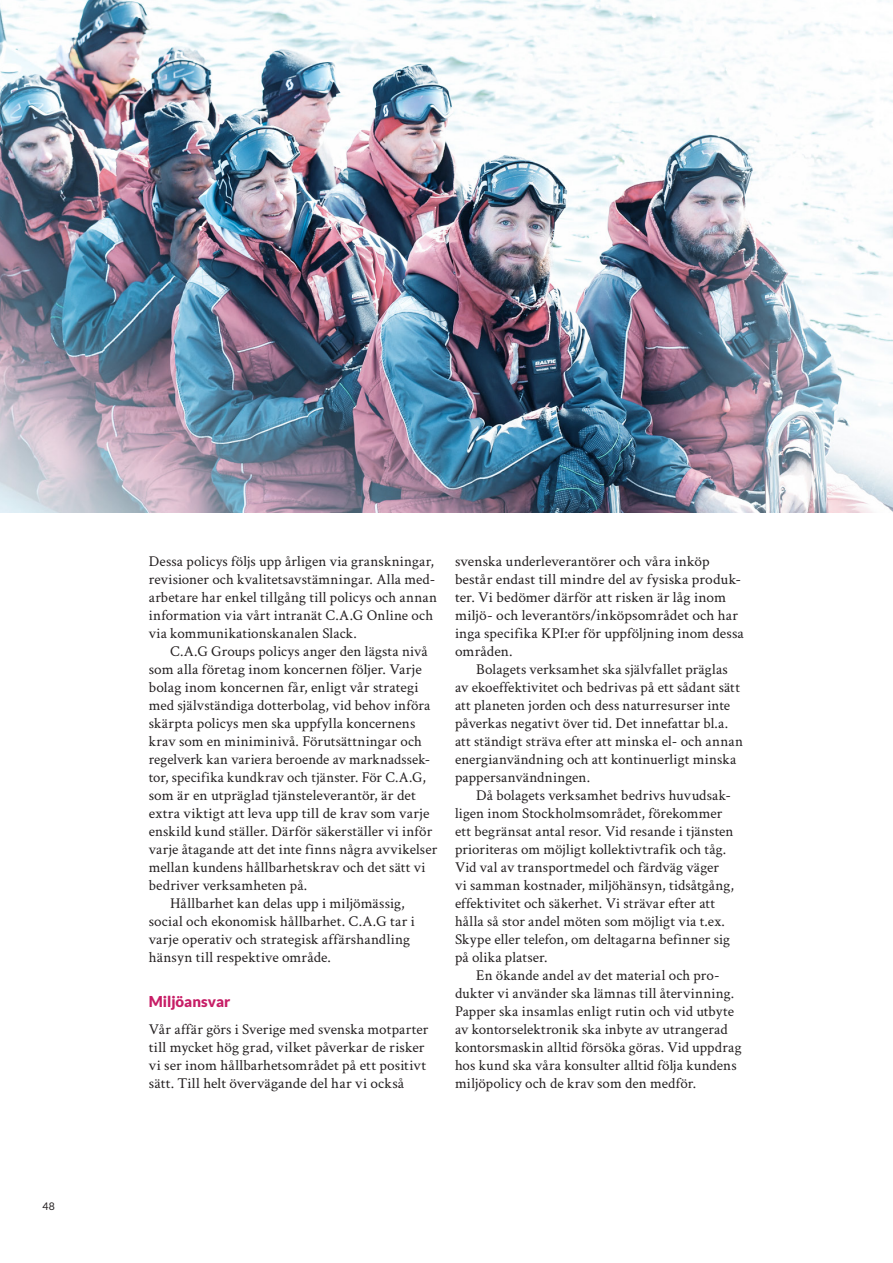
<style>
.page{position:relative;width:893px;height:1263px;background:#fff}
.page>*{position:absolute;margin:0;border:0;box-sizing:border-box;transform-origin:0 0}
.Bröd{font:15px/18px "Crimson Text";letter-spacing:.01em;color:#231f20}
.Bröd_första_raden{font:15px/18px "Crimson Text";letter-spacing:.01em;color:#231f20}
.Mellanrubrik{font:900 15px "Lato";color:#c71e66}
.t1{font:10.5px "Lato";color:#231f20}
</style>
<div class="page">
<img style="left:0;top:0;width:893px;height:512px">
<p class="t1" style="left:43px;top:1200px;width:14px">48</p>
<p class="Bröd_första_raden" style="left:149px;top:552px;width:290px">Dessa policys följs upp årligen via granskningar, revisioner och kvalitetsavstämningar. Alla med&shy;arbetare har enkel tillgång till policys och annan information via vårt intranät C.A.G Online och via kommunikationskanalen Slack.</p>
<p class="Bröd" style="left:149px;top:642px;width:290px;text-indent:21px">C.A.G Groups policys anger den lägsta nivå som alla företag inom koncernen följer. Varje bolag inom koncernen får, enligt vår strategi med självständiga dotterbolag, vid behov införa skärpta policys men ska uppfylla koncernens krav som en miniminivå. Förutsättningar och regelverk kan variera beroende av marknadssek&shy;tor, specifika kundkrav och tjänster. För C.A.G, som är en utpräglad tjänsteleverantör, är det extra viktigt att leva upp till de krav som varje enskild kund ställer. Därför säkerställer vi inför varje åtagande att det inte finns några avvikelser mellan kundens hållbarhetskrav och det sätt vi bedriver verksamheten på.</p>
<p class="Bröd" style="left:149px;top:894px;width:267px;text-indent:21px">Hållbarhet kan delas upp i miljömässig, social och ekonomisk hållbarhet. C.A.G tar i varje operativ och strategisk affärshandling hänsyn till respektive område.</p>
<p class="Mellanrubrik" style="left:149px;top:993px;width:83px">Miljöansvar</p>
<p class="Bröd_första_raden" style="left:149px;top:1020px;width:281px">Vår affär görs i Sverige med svenska motparter till mycket hög grad, vilket påverkar de risker vi ser inom hållbarhetsområdet på ett positivt sätt. Till helt övervägande del har vi också</p>
<p class="Bröd_första_raden" style="left:455px;top:552px;width:290px">svenska underleverantörer och våra inköp består endast till mindre del av fysiska produk&shy;ter. Vi bedömer därför att risken är låg inom miljö- och leverantörs/inköpsområdet och har inga specifika KPI:er för uppföljning inom dessa områden.</p>
<p class="Bröd" style="left:455px;top:660px;width:289px;text-indent:21px">Bolagets verksamhet ska självfallet präglas av ekoeffektivitet och bedrivas på ett sådant sätt att planeten jorden och dess naturresurser inte påverkas negativt över tid. Det innefattar bl.a. att ständigt sträva efter att minska el- och annan energianvändning och att kontinuerligt minska pappersanvändningen.</p>
<p class="Bröd" style="left:455px;top:786px;width:280px;text-indent:21px">Då bolagets verksamhet bedrivs huvudsak&shy;ligen inom Stockholmsområdet, förekommer ett begränsat antal resor. Vid resande i tjänsten prioriteras om möjligt kollektivtrafik och tåg.<br>Vid val av transportmedel och färdväg väger vi samman kostnader, miljöhänsyn, tidsåtgång, effektivitet och säkerhet. Vi strävar efter att hålla så stor andel möten som möjligt via t.ex.<br>Skype eller telefon, om deltagarna befinner sig på olika platser.</p>
<p class="Bröd" style="left:455px;top:966px;width:288px;text-indent:21px">En ökande andel av det material och pro&shy;dukter vi använder ska lämnas till återvinning.<br>Papper ska insamlas enligt rutin och vid utbyte av kontorselektronik ska inbyte av utrangerad kontorsmaskin alltid försöka göras. Vid uppdrag hos kund ska våra konsulter alltid följa kundens miljöpolicy och de krav som den medför.</p>
</div>
